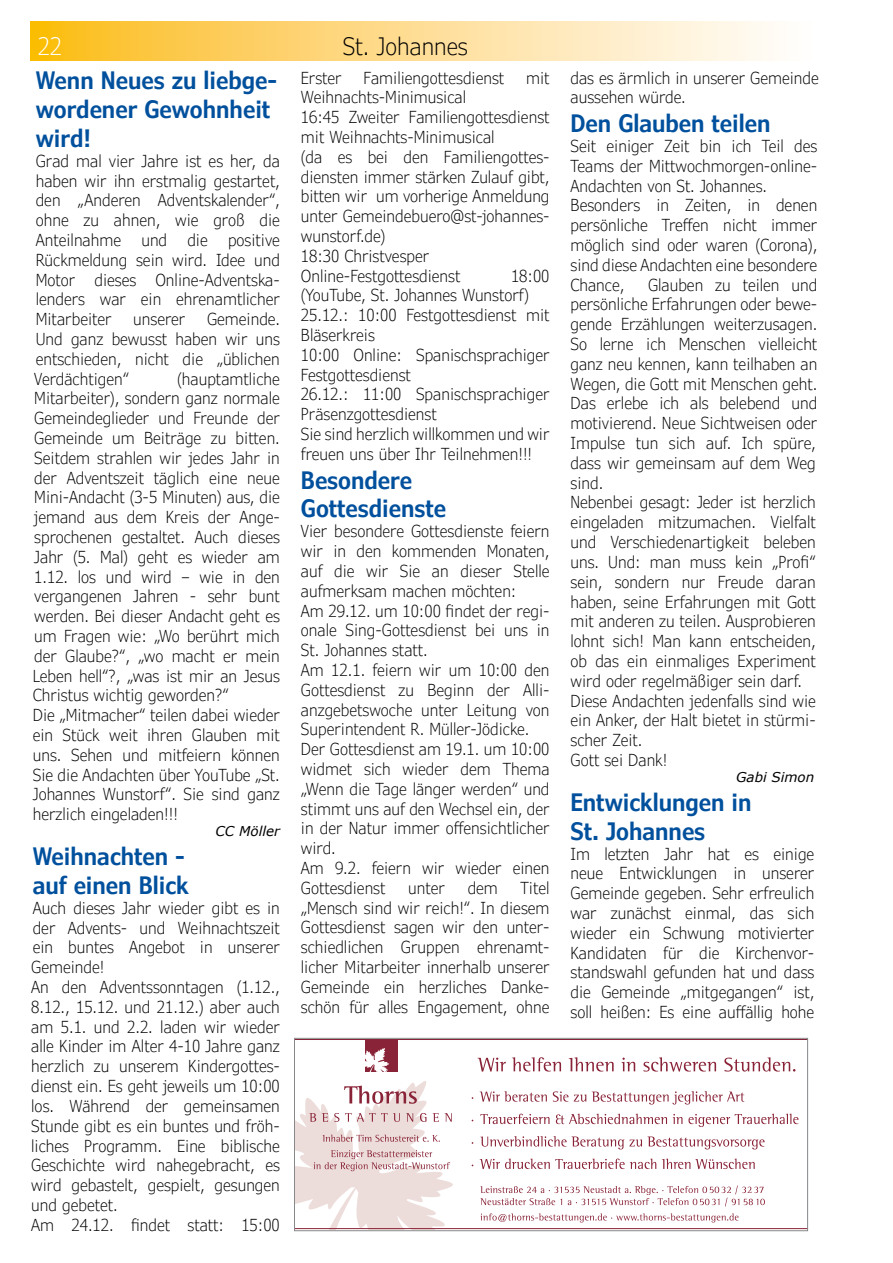
<style>
.page{position:relative;width:893px;height:1263px;background:#fff}
.page>*{position:absolute;margin:0;border:0;box-sizing:border-box;transform-origin:0 0}
.t1{font:600 condensed 24px/28.8px "Verdana Pro";color:#00509d}
.t2{font:300 condensed 24px "Verdana Pro";color:#000}
.t3{font:300 condensed 24px "Verdana Pro";color:#fff}
.t4{font:300 condensed 16.5px/19.8px "Verdana Pro";color:#000}
.t5{font:italic 13.5px "Verdana";color:#000}
</style>
<div class="page">
<svg style="left:30px;top:21px;width:744px;height:40px;background:#fddb8b"></svg>
<svg style="left:397px;top:1040px;width:409px;height:189px"></svg>
<div style="left:365px;top:1039px;width:32px;height:32px;background:#892337"></div>
<svg style="left:296px;top:1048px;width:158px;height:181px"></svg>
<div style="left:294px;top:1038px;width:514px;height:193px;border:1px solid #87888a"></div>
<h1 class="t3" style="left:38px;top:31px;width:26px">22</h1>
<h1 class="t2" style="left:343px;top:31px;width:127px">St. Johannes</h1>
<h1 class="t1" style="left:36px;top:66px;width:243px">Wenn Neues zu liebge&shy;wordener Gewohnheit wird!</h1>
<p class="t4" style="left:36px;top:151px;width:246px;text-align:justify">Grad mal vier Jahre ist es her, da haben wir ihn erstmalig gestartet, den „Anderen Adventskalender“, ohne zu ahnen, wie groß die Anteilnahme und die positive Rückmeldung sein wird. Idee und Motor dieses Online-Adventska&shy;lenders war ein ehrenamtlicher Mitarbeiter</p>
<p class="t4" style="left:34px;top:310px;width:247px;text-align:justify;text-indent:173px">Gemeinde.<br>Und ganz bewusst haben wir uns entschieden, nicht die „üblichen Verdächtigen“</p>
<p class="t4" style="left:133px;top:310px;width:54px">unserer</p>
<p class="t4" style="left:33px;top:369px;width:249px;text-indent:145px">(hauptamtliche<br>Mitarbeiter), sondern ganz normale<br>Gemeindeglieder und Freunde der<br>Gemeinde um Beiträge zu bitten.<br>Seitdem strahlen wir jedes Jahr in der Adventszeit täglich eine neue<br>Mini-Andacht (3-5 Minuten) aus, die jemand aus dem Kreis der Ange&shy;sprochenen gestaltet. Auch dieses<br>Jahr (5. Mal) geht es wieder am<br>1.12. los und wird – wie in den vergangenen Jahren - sehr bunt werden. Bei dieser Andacht geht es um Fragen wie: „Wo berührt mich der Glaube?“, „wo macht er mein<br>Leben hell“?, „was ist mir an Jesus<br>Christus wichtig geworden?“<br>Die „Mitmacher“ teilen dabei wieder ein Stück weit ihren Glauben mit uns. Sehen und mitfeiern können<br>Sie die Andachten über YouTube „St.<br>Johannes Wunstorf“. Sie sind ganz herzlich eingeladen!!!</p>
<p class="t5" style="left:216px;top:822px;width:66px">CC Möller</p>
<h1 class="t1" style="left:33px;top:842px;width:157px">Weihnachten - auf einen Blick</h1>
<p class="t4" style="left:31px;top:898px;width:250px">Auch dieses Jahr wieder gibt es in der Advents- und Weihnachtszeit ein buntes Angebot in unserer<br>Gemeinde!<br>An den Adventssonntagen (1.12.,<br>8.12., 15.12. und 21.12.) aber auch am 5.1. und 2.2. laden wir wieder alle Kinder im Alter 4-10 Jahre ganz herzlich zu unserem Kindergottes&shy;dienst ein. Es geht jeweils um 10:00 los. Während der gemeinsamen<br>Stunde gibt es ein buntes und fröh&shy;liches Programm. Eine biblische<br>Geschichte wird nahegebracht, es wird gebastelt, gespielt, gesungen und gebetet.<br>Am 24.12. findet statt: 15:00</p>
<p class="t4" style="left:301px;top:68px;width:42px">Erster</p>
<p class="t4" style="left:364px;top:68px;width:142px">Familiengottesdienst</p>
<p class="t4" style="left:526px;top:68px;width:25px">mit</p>
<p class="t4" style="left:301px;top:88px;width:250px">Weihnachts-Minimusical<br>16:45 Zweiter Familiengottesdienst mit Weihnachts-Minimusical<br>(da es bei den Familiengottes&shy;diensten immer stärken Zulauf gibt, bitten wir um vorherige Anmeldung unter Gemeindebuero@st-johannes&shy;wunstorf.de)<br>18:30 Christvesper<br>Online-Festgottesdienst</p>
<p class="t4" style="left:301px;top:266px;width:250px;text-indent:210px">18:00 (YouTube, St. Johannes Wunstorf)<br>25.12.: 10:00 Festgottesdienst mit<br>Bläserkreis<br>10:00 Online: Spanischsprachiger<br>Festgottesdienst<br>26.12.: 11:00 Spanischsprachiger<br>Präsenzgottesdienst<br>Sie sind herzlich willkommen und wir freuen uns über Ihr Teilnehmen!!!</p>
<h1 class="t1" style="left:301px;top:466px;width:147px">Besondere<br>Gottesdienste</h1>
<p class="t4" style="left:301px;top:522px;width:250px">Vier besondere Gottesdienste feiern wir in den kommenden Monaten, auf die wir Sie an dieser Stelle aufmerksam machen möchten:<br>Am 29.12. um 10:00 findet der regi&shy;onale Sing-Gottesdienst bei uns in<br>St. Johannes statt.<br>Am 12.1. feiern wir um 10:00 den<br>Gottesdienst zu Beginn der Alli&shy;anzgebetswoche unter Leitung von<br>Superintendent R. Müller-Jödicke.<br>Der Gottesdienst am 19.1. um 10:00 widmet sich wieder dem Thema „Wenn die Tage länger werden“ und stimmt uns auf den Wechsel ein, der in der Natur immer offensichtlicher wird.<br>Am 9.2. feiern wir wieder einen<br>Gottesdienst</p>
<p class="t4" style="left:301px;top:878px;width:250px;text-align:justify;text-indent:220px">Titel „Mensch sind wir reich!“. In diesem Gottesdienst sagen wir den unter&shy;schiedlichen Gruppen ehrenamt&shy;licher Mitarbeiter innerhalb unserer Gemeinde ein herzliches Danke&shy;schön für alles Engagement, ohne</p>
<p class="t4" style="left:408px;top:878px;width:38px">unter</p>
<p class="t4" style="left:468px;top:878px;width:32px">dem</p>
<p class="t4" style="left:571px;top:68px;width:250px">das es ärmlich in unserer Gemeinde aussehen würde.</p>
<h1 class="t1" style="left:571px;top:109px;width:201px">Den Glauben teilen</h1>
<p class="t4" style="left:571px;top:136px;width:248px">Seit einiger Zeit bin ich Teil des<br>Teams der Mittwochmorgen-online-<br>Andachten von St. Johannes.<br>Besonders in Zeiten, in denen persönliche Treffen nicht immer möglich sind oder waren (Corona), sind diese Andachten eine besondere<br>Chance,</p>
<p class="t4" style="left:571px;top:275px;width:248px;text-indent:77px">Glauben zu teilen und persönliche Erfahrungen oder bewe&shy;gende Erzählungen weiterzusagen.<br>So lerne ich Menschen vielleicht ganz neu kennen, kann teilhaben an<br>Wegen, die Gott mit Menschen geht.<br>Das erlebe ich als belebend und motivierend. Neue Sichtweisen oder<br>Impulse tun sich auf. Ich spüre, dass wir gemeinsam auf dem Weg sind.<br>Nebenbei gesagt: Jeder ist herzlich eingeladen mitzumachen. Vielfalt und Verschiedenartigkeit beleben uns. Und: man muss kein „Profi“ sein, sondern nur Freude daran haben, seine Erfahrungen mit Gott mit anderen zu teilen. Ausprobieren lohnt sich! Man kann entscheiden, ob das ein einmaliges Experiment wird oder regelmäßiger sein darf.<br>Diese Andachten jedenfalls sind wie ein Anker, der Halt bietet in stürmi&shy;scher Zeit.<br>Gott sei Dank!</p>
<p class="t5" style="left:736px;top:768px;width:80px">Gabi Simon</p>
<h1 class="t1" style="left:571px;top:788px;width:183px">Entwicklungen in<br>St. Johannes</h1>
<p class="t4" style="left:571px;top:844px;width:245px;text-align:justify">Im letzten Jahr hat es einige neue Entwicklungen in unserer Gemeinde gegeben. Sehr erfreulich war zunächst einmal, das sich wieder ein Schwung motivierter Kandidaten für die Kirchenvor&shy;standswahl gefunden hat und dass die Gemeinde „mitgegangen“ ist, soll heißen: Es eine auffällig hohe</p>
</div>
